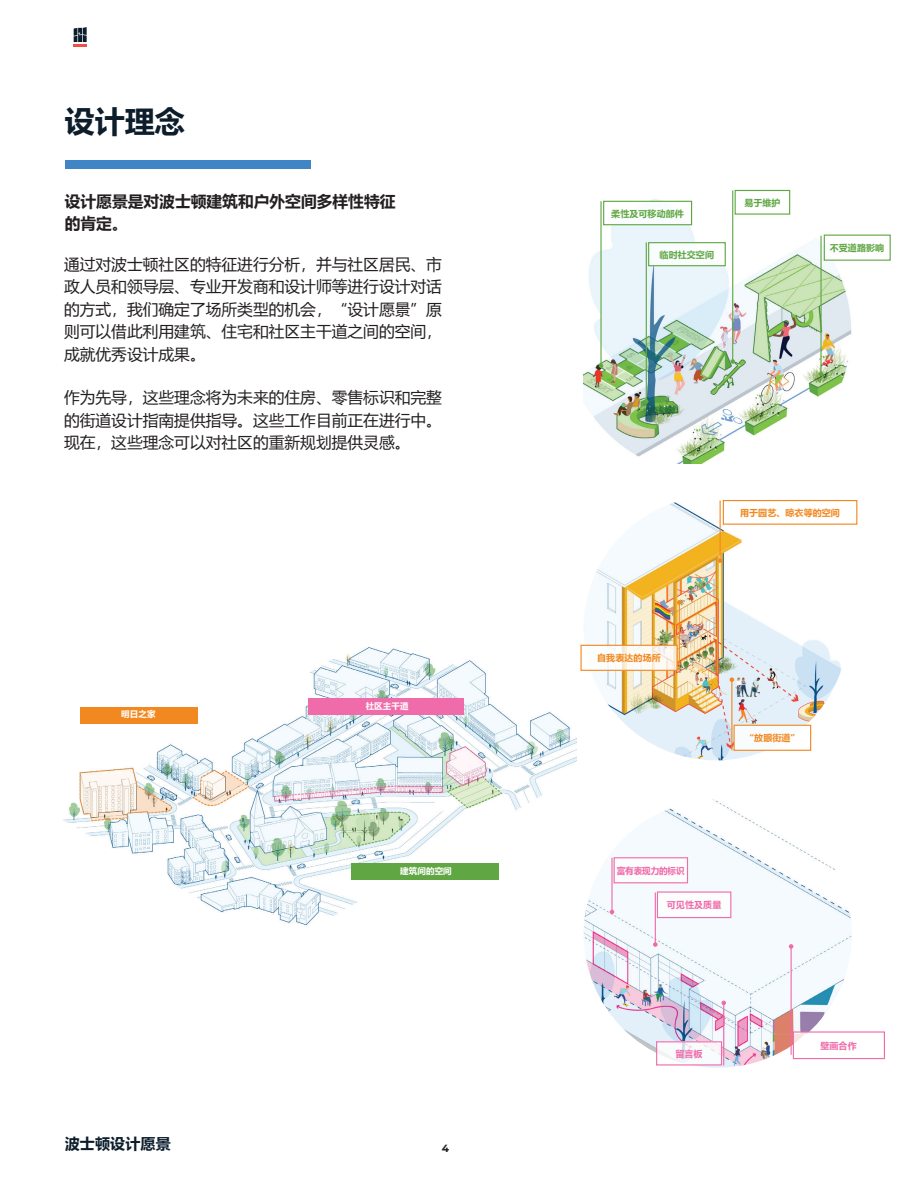
<style>
.page{position:relative;width:918px;height:1188px;background:#fff}
.page>*{position:absolute;margin:0;border:0;box-sizing:border-box;transform-origin:0 0}
.t1{font:700 30px "Microsoft Ya Hei";color:#0c1d2c}
.t2{font:15.75px/22.5px "Microsoft Ya Hei";color:#231f20;text-align:justify}
.t3{font:700 15.75px/22.5px "Microsoft Ya Hei";color:#231f20}
.t4{font:700 15px "Microsoft Ya Hei";letter-spacing:.01em;color:#0c1d2c}
.t5{font:700 10.5px "Montserrat";color:#231f20}
.t6{font:700 9px "Microsoft Ya Hei";letter-spacing:.01em;color:#60a744}
.t7{font:700 9px "Microsoft Ya Hei";letter-spacing:.01em;color:#f28820}
.t8{font:700 9px "Microsoft Ya Hei";letter-spacing:.01em;color:#f06ba9}
.t9{font:700 9px "Microsoft Ya Hei";letter-spacing:-.01em;color:#f06ba9;scale:.95 1}
.t10{font:700 8.55px "Microsoft Ya Hei";letter-spacing:.01em;color:#fff}
</style>
<div class="page">
<img style="left:63px;top:647px;width:514px;height:279px">
<div style="left:80px;top:707px;width:118px;height:17px;background:#f28820"></div>
<div style="left:308px;top:698px;width:156px;height:17px;background:#f06ba9"></div>
<div style="left:352px;top:863px;width:147px;height:16px;background:#60a744"></div>
<img style="left:584px;top:189px;width:275px;height:274px">
<div style="left:649px;top:243px;width:76px;height:23px;background:#fff"></div>
<div style="left:648px;top:242px;width:78px;height:24px;border:1px solid #60a744"></div>
<div style="left:824px;top:235px;width:66px;height:25px;background:#fff"></div>
<div style="left:824px;top:235px;width:67px;height:26px;border:1px solid #60a744"></div>
<div style="left:604px;top:201px;width:88px;height:24px;background:#fff"></div>
<div style="left:603px;top:201px;width:89px;height:24px;border:1px solid #60a744"></div>
<div style="left:735px;top:190px;width:55px;height:24px;background:#fff"></div>
<div style="left:735px;top:190px;width:55px;height:25px;border:1px solid #60a744"></div>
<hr style="left:732px;top:190px;width:1px;height:171px;background:#60a744">
<svg style="left:730px;top:359px;width:5px;height:5px"></svg>
<hr style="left:646px;top:242px;width:1px;height:160px;background:#60a744">
<svg style="left:644px;top:399px;width:5px;height:5px"></svg>
<hr style="left:820px;top:236px;width:2px;height:138px;background:#60a744">
<svg style="left:819px;top:372px;width:4px;height:4px"></svg>
<hr style="left:600px;top:201px;width:2px;height:165px;background:#60a744">
<svg style="left:599px;top:363px;width:4px;height:5px"></svg>
<img style="left:584px;top:496px;width:264px;height:264px;border-radius:132px">
<svg style="left:585px;top:647px;width:91px;height:22px;fill:#fcfbf6"></svg>
<div style="left:581px;top:645px;width:97px;height:26px;border:1px solid #f28820"></div>
<div style="left:723px;top:501px;width:134px;height:23px;background:#fff"></div>
<div style="left:723px;top:500px;width:134px;height:25px;border:1px solid #f28820"></div>
<div style="left:734px;top:725px;width:77px;height:25px;background:#fff"></div>
<div style="left:734px;top:725px;width:77px;height:26px;border:1px solid #f28820"></div>
<hr style="left:731px;top:680px;width:1px;height:70px;background:#f28820">
<svg style="left:730px;top:677px;width:4px;height:5px"></svg>
<hr style="left:679px;top:602px;width:1px;height:68px;background:#f28820">
<svg style="left:677px;top:600px;width:5px;height:5px"></svg>
<hr style="left:720px;top:501px;width:1px;height:60px;background:#f28820">
<svg style="left:718px;top:558px;width:4px;height:5px"></svg>
<img style="left:584px;top:800px;width:268px;height:268px;border-radius:134px">
<div style="left:657px;top:1042px;width:65px;height:23px;background:#fff"></div>
<div style="left:656px;top:1041px;width:66px;height:25px;border:1px solid #f06ba9"></div>
<div style="left:614px;top:858px;width:74px;height:25px;background:#fff"></div>
<div style="left:614px;top:857px;width:74px;height:26px;border:1px solid #f06ba9"></div>
<div style="left:657px;top:892px;width:74px;height:26px;background:#fff"></div>
<div style="left:657px;top:891px;width:74px;height:27px;border:1px solid #f06ba9"></div>
<div style="left:793px;top:1032px;width:91px;height:27px;background:#fff"></div>
<div style="left:793px;top:1031px;width:92px;height:28px;border:1px solid #f06ba9"></div>
<hr style="left:791px;top:946px;width:1px;height:109px;background:#f06ba9">
<svg style="left:789px;top:944px;width:4px;height:5px"></svg>
<hr style="left:611px;top:858px;width:2px;height:54px;background:#f06ba9">
<svg style="left:610px;top:910px;width:4px;height:4px"></svg>
<hr style="left:655px;top:892px;width:1px;height:53px;background:#f06ba9">
<svg style="left:653px;top:942px;width:5px;height:5px"></svg>
<hr style="left:723px;top:1003px;width:1px;height:63px;background:#f06ba9">
<svg style="left:721px;top:1001px;width:5px;height:4px"></svg>
<div style="left:65px;top:160px;width:246px;height:9px;background:#4085c6"></div>
<svg style="left:74px;top:27px;width:13px;height:20px"></svg>
<h1 class="t1" style="left:65px;top:100px;width:121px">设计理念</h1>
<p class="t3" style="left:65px;top:189px;width:332px">设计愿景是对波士顿建筑和户外空间多样性特征的肯定。</p>
<p class="t2" style="left:64px;top:252px;width:379px">通过对波士顿社区的特征进行分析，并与社区居民、市政人员和领导层、专业开发商和设计师等进行设计对话的方式，我们确定了场所类型的机会，“设计愿景”原则可以借此利用建筑、住宅和社区主干道之间的空间，成就优秀设计成果。</p>
<p class="t2" style="left:64px;top:386px;width:379px">作为先导，这些理念将为未来的住房、零售标识和完整的街道设计指南提供指导。这些工作目前正在进行中。现在，这些理念可以对社区的重新规划提供灵感。</p>
<p class="t10" style="left:121px;top:708px;width:36px">明日之家</p>
<p class="t10" style="left:366px;top:700px;width:44px">社区主干道</p>
<p class="t10" style="left:400px;top:865px;width:53px">建筑间的空间</p>
<p class="t4" style="left:65px;top:1134px;width:107px">波士顿设计愿景</p>
<p class="t5" style="left:442px;top:1141px;width:9px">4</p>
<p class="t6" style="left:611px;top:207px;width:74px">柔性及可移动部件</p>
<p class="t6" style="left:660px;top:248px;width:56px">临时社交空间</p>
<p class="t6" style="left:744px;top:196px;width:38px">易于维护</p>
<p class="t6" style="left:830px;top:242px;width:56px">不受道路影响</p>
<p class="t7" style="left:740px;top:507px;width:101px">用于园艺、晾衣等的空间</p>
<p class="t7" style="left:597px;top:652px;width:65px">自我表达的场所</p>
<p class="t7" style="left:745px;top:732px;width:56px">“放眼街道”</p>
<p class="t9" style="left:617px;top:864px;width:73px">富有表现力的标识</p>
<p class="t8" style="left:667px;top:899px;width:56px">可见性及质量</p>
<p class="t8" style="left:675px;top:1048px;width:29px">留言板</p>
<p class="t8" style="left:820px;top:1039px;width:38px">壁画合作</p>
</div>
